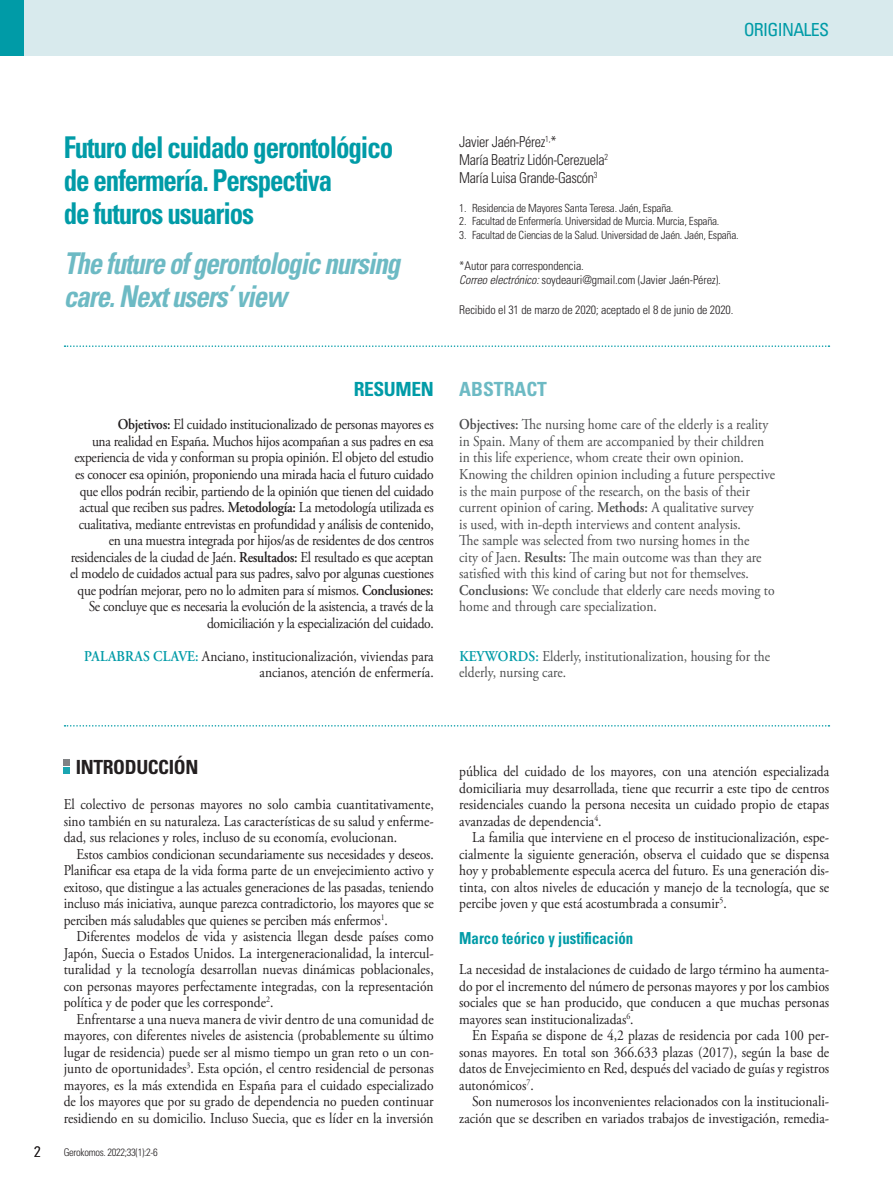
<style>
.page{position:relative;width:893px;height:1191px;background:#fff}
.page>*{position:absolute;margin:0;border:0;box-sizing:border-box;transform-origin:0 0}
.INC_-_Titulo_ESP{font:700 condensed 30px/33px "Univers LT Std";letter-spacing:-.04em;color:#009ba7;scale:.9 1}
.INC_-_Titulo_ING{font:italic 700 condensed 30px/33px "Univers LT Std";letter-spacing:-.04em;color:#6dbac4;scale:.9 1}
.GAL_-_Cat_A_primeres{font:700 condensed 19.5px "Univers LT Std";letter-spacing:-.02em;color:#231f20}
.GAL_-_Cat_A{font:700 condensed 19.5px "Univers LT Std";color:#6dbac4}
.GAL_-_Cat_A-2{font:700 condensed 19.5px "Univers LT Std";letter-spacing:-.02em;color:#009ba7}
.t1{font:condensed 18px "Univers LT Std";letter-spacing:-.04em;color:#009ba7}
.GAL_-_Cat_B{font:700 condensed 16.5px "Univers LT Std";color:#009ba7;scale:.9 1}
.GAL_-_Galerada{font:15px/16.5px "Adobe Garamond Pro";color:#231f20;text-align:justify;scale:.9 1}
.INC_-_Gal_intro_ESP{font:15px/16.5px "Adobe Garamond Pro";letter-spacing:-.02em;color:#231f20;text-align:right;scale:.9 1}
.INC_-_Gal_intro_ENG{font:15px/16.5px "Adobe Garamond Pro";color:#4b4c4d;scale:.9 1}
.GAL_-_Galerada_Prime{font:15px/16.5px "Adobe Garamond Pro";color:#231f20;text-align:justify;scale:.9 1}
.INC_-_Gal_intro_ESP-2{font:15px/16.5px "Adobe Garamond Pro";color:#231f20;text-align:right;scale:.9 1}
.INC_-_Autores{font:300 condensed 15px "Univers LT Std";letter-spacing:-.02em;color:#231f20;scale:.94 1}
.INC_-_Autores-2{font:300 condensed 15px "Univers LT Std";letter-spacing:-.02em;color:#231f20}
.INC_-_Carrecs___corr{font:300 condensed 12px "Univers LT Std";letter-spacing:-.01em;color:#231f20}
.INC_-_Carrecs___corr-2{font:300 condensed 11.25px "Univers LT Std";letter-spacing:-.02em;color:#231f20}
.t2{font:300 condensed 10.5px "Univers LT Std";letter-spacing:-.03em;color:#231f20}
.s1{font-style:italic}
.s2{font-weight:600}
.s3{font-weight:600;color:#009ba7}
</style>
<div class="page">
<div style="left:0;top:0;width:893px;height:55px;background:#d8eaed"></div>
<div style="left:0;top:0;width:24px;height:55px;background:#009ba7"></div>
<svg style="left:65px;top:345px;width:764px;height:2px"></svg>
<svg style="left:65px;top:725px;width:764px;height:1px"></svg>
<div style="left:64px;top:759px;width:6px;height:7px;background:#808285"></div>
<svg style="left:64px;top:767px;width:6px;height:6px"></svg>
<p class="t1" style="left:744px;top:18px;width:87px">ORIGINALES</p>
<p class="INC_-_Titulo_ESP" style="left:64px;top:130px;width:368px">Futuro del cuidado gerontológico de enfermería. Perspectiva<br>de futuros usuarios</p>
<p class="INC_-_Titulo_ING" style="left:64px;top:247px;width:375px">The future of gerontologic nursing care. Next users’ view</p>
<p class="INC_-_Autores" style="left:459px;top:133px;width:105px">Javier Jaén-Pérez<sup>1,</sup>*</p>
<p class="INC_-_Autores" style="left:459px;top:151px;width:160px">María Beatriz Lidón-Cerezuela<sup>2</sup></p>
<p class="INC_-_Autores" style="left:459px;top:169px;width:149px">María Luisa Grande-Gascón<sup>3</sup></p>
<p class="INC_-_Carrecs___corr-2" style="left:459px;top:201px;width:216px">1. Residencia de Mayores Santa Teresa. Jaén, España.</p>
<p class="INC_-_Carrecs___corr-2" style="left:459px;top:215px;width:262px">2. Facultad de Enfermería. Universidad de Murcia. Murcia, España.</p>
<p class="INC_-_Carrecs___corr-2" style="left:459px;top:228px;width:281px">3. Facultad de Ciencias de la Salud. Universidad de Jaén. Jaén, España.</p>
<p class="INC_-_Carrecs___corr" style="left:459px;top:258px;width:126px">*Autor para correspondencia.</p>
<p class="INC_-_Carrecs___corr" style="left:459px;top:272px;width:263px"><span class="s1">Correo electrónico:</span> soydeauri@gmail.com (Javier Jaén-Pérez).</p>
<p class="INC_-_Carrecs___corr" style="left:459px;top:302px;width:276px">Recibido el 31 de marzo de 2020; aceptado el 8 de junio de 2020.</p>
<p class="GAL_-_Cat_A-2" style="left:354px;top:377px;width:82px">RESUMEN</p>
<p class="INC_-_Gal_intro_ESP" style="left:70px;top:417px;width:406px"><span class="s2">Objetivos:</span> El cuidado institucionalizado de personas mayores es<br>una realidad en España. Muchos hijos acompañan a sus padres en esa experiencia de vida y conforman su propia opinión. El objeto del estudio es conocer esa opinión, proponiendo una mirada hacia el futuro cuidado que ellos podrán recibir, partiendo de la opinión que tienen del cuidado actual que reciben sus padres. <span class="s2">Metodología:</span> La metodología utilizada es cualitativa, mediante entrevistas en profundidad y análisis de contenido, en una muestra integrada por hijos/as de residentes de dos centros residenciales de la ciudad de Jaén. <span class="s2">Resultados:</span> El resultado es que aceptan el modelo de cuidados actual para sus padres, salvo por algunas cuestiones que podrían mejorar, pero no lo admiten para sí mismos. <span class="s2">Conclusiones:<br></span>Se concluye que es necesaria la evolución de la asistencia, a través de la domiciliación y la especialización del cuidado.</p>
<p class="INC_-_Gal_intro_ESP-2" style="left:84px;top:648px;width:390px"><span class="s3">PALABRAS CLAVE:</span> Anciano, institucionalización, viviendas para ancianos, atención de enfermería.</p>
<p class="GAL_-_Cat_A" style="left:459px;top:377px;width:89px">ABSTRACT</p>
<p class="INC_-_Gal_intro_ENG" style="left:459px;top:417px;width:353px"><span class="s2">Objectives:</span> The nursing home care of the elderly is a reality in Spain. Many of them are accompanied by their children in this life experience, whom create their own opinion.<br>Knowing the children opinion including a future perspective is the main purpose of the research, on the basis of their current opinion of caring. <span class="s2">Methods:</span> A qualitative survey<br>is used, with in-depth interviews and content analysis.<br>The sample was selected from two nursing homes in the<br>city of Jaen. <span class="s2">Results:</span> The main outcome was than they are satisfied with this kind of caring but not for themselves.<br><span class="s2">Conclusions:</span> We conclude that elderly care needs moving to home and through care specialization.</p>
<p class="INC_-_Gal_intro_ENG" style="left:459px;top:648px;width:347px"><span class="s3">KEYWORDS:</span> Elderly, institutionalization, housing for the elderly, nursing care.</p>
<p class="GAL_-_Cat_A_primeres" style="left:76px;top:755px;width:124px">INTRODUCCIÓN</p>
<p class="GAL_-_Galerada_Prime" style="left:64px;top:796px;width:413px">El colectivo de personas mayores no solo cambia cuantitativamente, sino también en su naturaleza. Las características de su salud y enferme&shy;dad, sus relaciones y roles, incluso de su economía, evolucionan.</p>
<p class="GAL_-_Galerada" style="left:64px;top:846px;width:413px;text-indent:13px">Estos cambios condicionan secundariamente sus necesidades y deseos.<br>Planificar esa etapa de la vida forma parte de un envejecimiento activo y exitoso, que distingue a las actuales generaciones de las pasadas, teniendo incluso más iniciativa, aunque parezca contradictorio, los mayores que se perciben más saludables que quienes se perciben más enfermos<sup>1</sup>.</p>
<p class="GAL_-_Galerada" style="left:64px;top:928px;width:413px;text-indent:13px">Diferentes modelos de vida y asistencia llegan desde países como Japón, Suecia o Estados Unidos. La intergeneracionalidad, la intercul&shy;turalidad y la tecnología desarrollan nuevas dinámicas poblacionales, con personas mayores perfectamente integradas, con la representación política y de poder que les corresponde<sup>2</sup>.</p>
<p class="GAL_-_Galerada" style="left:64px;top:1011px;width:413px;text-indent:13px">Enfrentarse a una nueva manera de vivir dentro de una comunidad de mayores, con diferentes niveles de asistencia (probablemente su último lugar de residencia) puede ser al mismo tiempo un gran reto o un con&shy;junto de oportunidades<sup>3</sup>. Esta opción, el centro residencial de personas mayores, es la más extendida en España para el cuidado especializado de los mayores que por su grado de dependencia no pueden continuar residiendo en su domicilio. Incluso Suecia, que es líder en la inversión</p>
<p class="INC_-_Autores-2" style="left:34px;top:1142px;width:8px">2</p>
<p class="t2" style="left:64px;top:1145px;width:95px">Gerokomos. 2022;33(1):2-6</p>
<p class="GAL_-_Galerada" style="left:459px;top:763px;width:413px">pública del cuidado de los mayores, con una atención especializada domiciliaria muy desarrollada, tiene que recurrir a este tipo de centros residenciales cuando la persona necesita un cuidado propio de etapas avanzadas de dependencia<sup>4</sup>.</p>
<p class="GAL_-_Galerada" style="left:459px;top:829px;width:413px;text-indent:13px">La familia que interviene en el proceso de institucionalización, espe&shy;cialmente la siguiente generación, observa el cuidado que se dispensa hoy y probablemente especula acerca del futuro. Es una generación dis&shy;tinta, con altos niveles de educación y manejo de la tecnología, que se percibe joven y que está acostumbrada a consumir<sup>5</sup>.</p>
<p class="GAL_-_Cat_B" style="left:459px;top:928px;width:195px">Marco teórico y justificación</p>
<p class="GAL_-_Galerada_Prime" style="left:459px;top:961px;width:413px">La necesidad de instalaciones de cuidado de largo término ha aumenta&shy;do por el incremento del número de personas mayores y por los cambios sociales que se han producido, que conducen a que muchas personas mayores sean institucionalizadas<sup>6</sup>.</p>
<p class="GAL_-_Galerada" style="left:459px;top:1027px;width:413px;text-indent:13px">En España se dispone de 4,2 plazas de residencia por cada 100 per&shy;sonas mayores. En total son 366.633 plazas (2017), según la base de datos de Envejecimiento en Red, después del vaciado de guías y registros autonómicos<sup>7</sup>.</p>
<p class="GAL_-_Galerada" style="left:459px;top:1093px;width:413px;text-align:right">Son numerosos los inconvenientes relacionados con la institucionali&shy;zación que se describen en variados trabajos de investigación, remedia-</p>
</div>
